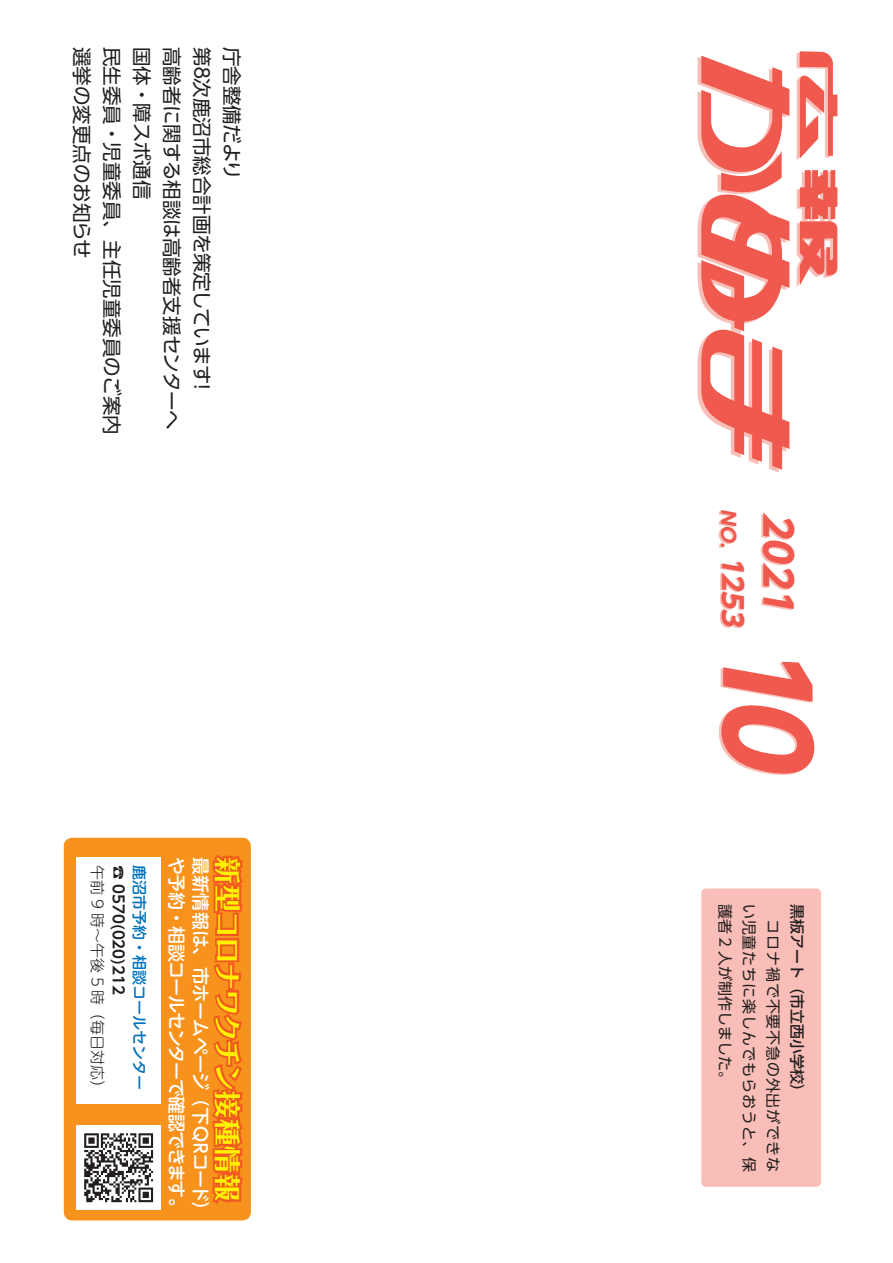
<style>
.page{position:relative;width:893px;height:1263px;background:#fff}
.page>*{position:absolute;margin:0;border:0;box-sizing:border-box;transform-origin:0 0}
.t1{font:italic 700 111.15px "UD Shin Go Pro";color:#f0594d}
.t2{font:italic 700 37.95px "UD Shin Go Pro";color:#f0594d}
.t3{font:italic 700 27.45px "UD Shin Go Pro";color:#f0594d}
.t4{font:700 27px "Folk Pro";letter-spacing:-.03em;color:#fff101}
.t5{font:19.5px "UD Shin Go Pro";color:#231f20}
.t6{font:italic 700 18.9px "UD Shin Go Pro";color:#f0594d}
.t7{font:500 18px "UD Shin M Go Pro";letter-spacing:-.055em;color:#fff}
.t8{font:500 18px "UD Shin M Go Pro";letter-spacing:-.035em;color:#fff}
.t9{font:15px "UD Shin Go Pro";letter-spacing:.055em;color:#231f20}
.t10{font:300 15px "UD Shin M Go Pro";color:#231f20}
.t11{font:500 15px "UD Shin M Go Pro";color:#0072bc}
.t12{font:500 15px "UD Shin Go Pro";color:#231f20}
.t13{font:700 15px "UD Shin Go Pro De";color:#231f20}
.t14{font:15px "UD Shin Go Pro";color:#231f20}
.s1{font-family:"UD Shin M Go Pro"}
</style>
<div class="page">
<div style="left:702px;top:889px;width:118px;height:297px;background:#f9beb7;border-radius:4px"></div>
<div style="left:702px;top:889px;width:119px;height:297px;border:1px solid #f9beb7;border-radius:4px"></div>
<div style="left:64px;top:838px;width:187px;height:382px;background:#f7931d;border-radius:9px"></div>
<div style="left:77px;top:1125px;width:84px;height:85px;background:#fff"></div>
<svg style="left:84px;top:1133px;width:69px;height:69px"></svg>
<svg style="left:212px;top:855px;width:31px;height:349px"></svg>
<div style="left:77px;top:857px;width:84px;height:246px;background:#fff"></div>
<svg style="left:718px;top:511px;width:16px;height:37px"></svg>
<svg style="left:719px;top:663px;width:93px;height:112px;fill:#f9beb7"></svg>
<svg style="left:760px;top:514px;width:32px;height:96px"></svg>
<svg style="left:720px;top:563px;width:23px;height:65px"></svg>
<svg style="left:698px;top:53px;width:102px;height:419px"></svg>
<svg style="left:701px;top:56px;width:88px;height:414px"></svg>
<svg style="left:800px;top:51px;width:37px;height:107px"></svg>
<svg style="left:800px;top:170px;width:37px;height:115px;background:#f37d74"></svg>
<p class="t5" style="left:98px;top:47px;width:213px;rotate:90deg">選挙の変更点のお知らせ</p>
<p class="t5" style="left:128px;top:47px;width:389px;rotate:90deg">民生委員・児童委員、主任児童委員のご案内</p>
<p class="t5" style="left:158px;top:47px;width:154px;rotate:90deg">国体・障スポ通信</p>
<p class="t5" style="left:188px;top:47px;width:384px;rotate:90deg">高齢者に関する相談は高齢者支援センターへ</p>
<p class="t5" style="left:218px;top:47px;width:351px;rotate:90deg">第８次鹿沼市総合計画を策定しています！</p>
<p class="t5" style="left:248px;top:47px;width:134px;rotate:90deg">庁舎整備だより</p>
<p class="t10" style="left:110px;top:865px;width:231px;rotate:90deg">午前 9 時～午後 5 時（毎日対応）</p>
<p class="t13" style="left:131px;top:865px;width:131px;rotate:90deg">☎ 0570(020)212</p>
<p class="t11" style="left:152px;top:865px;width:226px;rotate:90deg">鹿沼市予約・相談コールセンター</p>
<p class="t7" style="left:191px;top:857px;width:360px;rotate:90deg">や予約・相談コールセンターで確認できます。</p>
<p class="t8" style="left:215px;top:857px;width:364px;rotate:90deg">最新情報は、市ホームぺージ（下ＱＲコード）</p>
<h3 class="t4" style="left:251px;top:857px;width:346px;rotate:90deg">新型コロナワクチン接種情報</h3>
<p class="t6" style="left:744px;top:509px;width:45px;rotate:90deg">NO<span class="s1">.</span></p>
<h3 class="t3" style="left:755px;top:556px;width:79px;rotate:90deg">1253</h3>
<h2 class="t2" style="left:809px;top:512px;width:112px;rotate:90deg">2021</h2>
<h1 class="t1" style="left:856px;top:637px;width:164px;rotate:90deg">10</h1>
<p class="t14" style="left:737px;top:904px;width:184px;rotate:90deg">護者 2 人が制作しました。</p>
<p class="t9" style="left:761px;top:904px;width:269px;rotate:90deg">い児童たちに楽しんでもらおうと、保</p>
<p class="t9" style="left:785px;top:904px;width:269px;rotate:90deg">　コロナ禍で不要不急の外出ができな</p>
<p class="t12" style="left:809px;top:904px;width:196px;rotate:90deg">黒板アート（市立西小学校）</p>
</div>
